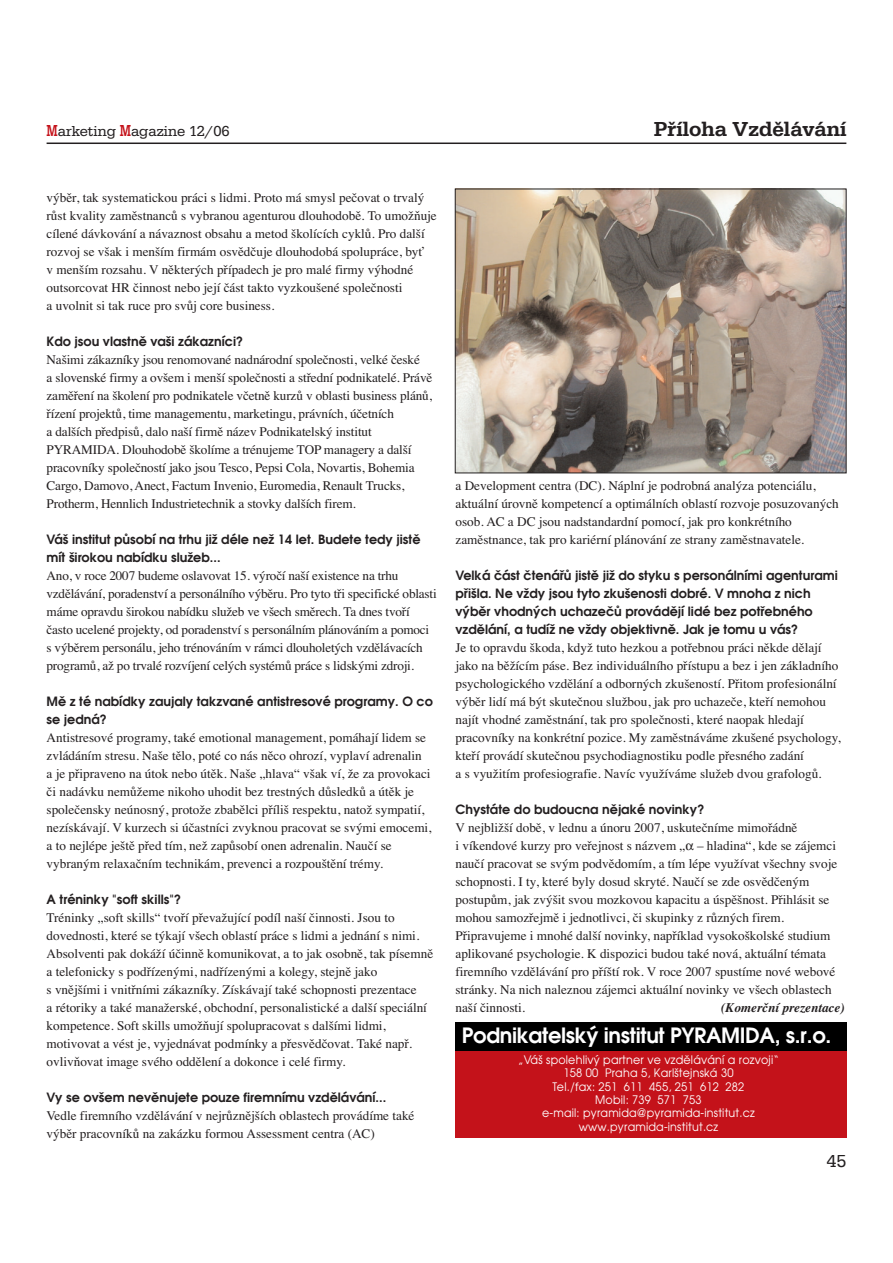
<style>
.page{position:relative;width:893px;height:1263px;background:#fff}
.page>*{position:absolute;margin:0;border:0;box-sizing:border-box;transform-origin:0 0}
.t1{font:600 21px "Avant Garde CE";letter-spacing:-.015em;color:#fff}
.t2{font:500 21px "Serifa DCE";color:#231f20}
.t3{font:18px "Serifa DCE";color:#231f20}
.t4{font:15px "Serifa DCE";color:#231f20}
.t5{font:13.2px/18px "Times CE";color:#231f20}
.t6{font:italic 700 13.2px "Times CE";color:#231f20}
.t7{font:600 12.75px/18px "Avant Garde CE";color:#231f20}
.t8{font:11.7px/13.4px "Avant Garde CE";letter-spacing:.015em;color:#fff;text-align:center;scale:.95 1}
.s1{font-weight:500;font-size:16.5px;color:#c4121a}
</style>
<div class="page">
<hr style="left:47px;top:143px;width:799px;height:1px;background:#231f20">
<img style="left:457px;top:191px;width:387px;height:280px">
<div style="left:455px;top:189px;width:391px;height:284px;border:1px solid #231f20"></div>
<div style="left:455px;top:1023px;width:391px;height:115px;background:#c4121a"></div>
<div style="left:455px;top:1022px;width:391px;height:29px;background:#000"></div>
<p class="t4" style="left:47px;top:126px;width:185px"><span class="s1">M</span>arketing <span class="s1">M</span>agazine 12/06</p>
<h1 class="t2" style="left:653px;top:122px;width:194px">Příloha Vzdělávání</h1>
<p class="t5" style="left:47px;top:190px;width:392px">výběr, tak systematickou práci s lidmi. Proto má smysl pečovat o trvalý růst kvality zaměstnanců s vybranou agenturou dlouhodobě. To umožňuje cílené dávkování a návaznost obsahu a metod školících cyklů. Pro další rozvoj se však i menším firmám osvědčuje dlouhodobá spolupráce, byť<br>v menším rozsahu. V některých případech je pro malé firmy výhodné outsorcovat HR činnost nebo její část takto vyzkoušené společnosti<br>a uvolnit si tak ruce pro svůj core business.</p>
<p class="t7" style="left:47px;top:334px;width:198px">Kdo jsou vlastnû va‰i zákazníci?</p>
<p class="t5" style="left:47px;top:352px;width:387px">Našimi zákazníky jsou renomované nadnárodní společnosti, velké české<br>a slovenské firmy a ovšem i menší společnosti a střední podnikatelé. Právě zaměření na školení pro podnikatele včetně kurzů v oblasti business plánů, řízení projektů, time managementu, marketingu, právních, účetních<br>a dalších předpisů, dalo naší firmě název Podnikatelský institut PYRAMIDA. Dlouhodobě školíme a trénujeme TOP managery a další pracovníky společností jako jsou Tesco, Pepsi Cola, Novartis, Bohemia Cargo, Damovo, Anect, Factum Invenio, Euromedia, Renault Trucks, Protherm, Hennlich Industrietechnik a stovky dalších firem.</p>
<p class="t7" style="left:47px;top:532px;width:375px">Vá‰ institut pÛsobí na trhu jiÏ déle neÏ 14 let. Budete tedy jistû mít ‰irokou nabídku sluÏeb...</p>
<p class="t5" style="left:47px;top:568px;width:391px">Ano, v roce 2007 budeme oslavovat 15. výročí naší existence na trhu vzdělávání, poradenství a personálního výběru. Pro tyto tři specifické oblasti máme opravdu širokou nabídku služeb ve všech směrech. Ta dnes tvoří často ucelené projekty, od poradenství s personálním plánováním a pomoci s výběrem personálu, jeho trénováním v rámci dlouholetých vzdělávacích programů, až po trvalé rozvíjení celých systémů práce s lidskými zdroji.</p>
<p class="t7" style="left:47px;top:694px;width:388px">Mû z té nabídky zaujaly takzvané antistresové programy. O co se jedná?</p>
<p class="t5" style="left:47px;top:730px;width:386px">Antistresové programy, také emotional management, pomáhají lidem se zvládáním stresu. Naše tělo, poté co nás něco ohrozí, vyplaví adrenalin<br>a je připraveno na útok nebo útěk. Naše „hlava“ však ví, že za provokaci či nadávku nemůžeme nikoho uhodit bez trestných důsledků a útěk je společensky neúnosný, protože zbabělci příliš respektu, natož sympatií, nezískávají. V kurzech si účastníci zvyknou pracovat se svými emocemi, a to nejlépe ještě před tím, než zapůsobí onen adrenalin. Naučí se vybraným relaxačním technikám, prevenci a rozpouštění trémy.</p>
<p class="t7" style="left:47px;top:892px;width:136px">A tréninky "soft skills"?</p>
<p class="t5" style="left:47px;top:910px;width:388px">Tréninky „soft skills“ tvoří převažující podíl naší činnosti. Jsou to dovednosti, které se týkají všech oblastí práce s lidmi a jednání s nimi.<br>Absolventi pak dokáží účinně komunikovat, a to jak osobně, tak písemně a telefonicky s podřízenými, nadřízenými a kolegy, stejně jako<br>s vnějšími i vnitřními zákazníky. Získávají také schopnosti prezentace<br>a rétoriky a také manažerské, obchodní, personalistické a další speciální kompetence. Soft skills umožňují spolupracovat s dalšími lidmi, motivovat a vést je, vyjednávat podmínky a přesvědčovat. Také např. ovlivňovat image svého oddělení a dokonce i celé firmy.</p>
<p class="t7" style="left:47px;top:1090px;width:341px">Vy se ov‰em nevûnujete pouze firemnímu vzdûlávání...</p>
<p class="t5" style="left:47px;top:1108px;width:369px">Vedle firemního vzdělávání v nejrůznějších oblastech provádíme také výběr pracovníků na zakázku formou Assessment centra (AC)</p>
<p class="t5" style="left:455px;top:478px;width:385px">a Development centra (DC). Náplní je podrobná analýza potenciálu, aktuální úrovně kompetencí a optimálních oblastí rozvoje posuzovaných osob. AC a DC jsou nadstandardní pomocí, jak pro konkrétního zaměstnance, tak pro kariérní plánování ze strany zaměstnavatele.</p>
<p class="t7" style="left:455px;top:568px;width:384px">Velká ãást ãtenáfiÛ jistû jiÏ do styku s personálními agenturami pfii‰la. Ne vÏdy jsou tyto zku‰enosti dobré. V mnoha z nich v˘bûr vhodn˘ch uchazeãÛ provádûjí lidé bez potfiebného vzdûlání, a tudíÏ ne vÏdy objektivnû. Jak je tomu u vás?</p>
<p class="t5" style="left:455px;top:640px;width:387px">Je to opravdu škoda, když tuto hezkou a potřebnou práci někde dělají jako na běžícím páse. Bez individuálního přístupu a bez i jen základního psychologického vzdělání a odborných zkušeností. Přitom profesionální výběr lidí má být skutečnou službou, jak pro uchazeče, kteří nemohou najít vhodné zaměstnání, tak pro společnosti, které naopak hledají pracovníky na konkrétní pozice. My zaměstnáváme zkušené psychology, kteří provádí skutečnou psychodiagnostiku podle přesného zadání<br>a s využitím profesiografie. Navíc využíváme služeb dvou grafologů.</p>
<p class="t7" style="left:455px;top:802px;width:250px">Chystáte do budoucna nûjaké novinky?</p>
<p class="t5" style="left:455px;top:820px;width:383px">V nejbližší době, v lednu a únoru 2007, uskutečníme mimořádně<br>i víkendové kurzy pro veřejnost s názvem „ – hladina“, kde se zájemci naučí pracovat se svým podvědomím, a tím lépe využívat všechny svoje schopnosti. I ty, které byly dosud skryté. Naučí se zde osvědčeným postupům, jak zvýšit svou mozkovou kapacitu a úspěšnost. Přihlásit se mohou samozřejmě i jednotlivci, či skupinky z různých firem.<br>Připravujeme i mnohé další novinky, například vysokoškolské studium aplikované psychologie. K dispozici budou také nová, aktuální témata firemního vzdělávání pro příští rok. V roce 2007 spustíme nové webové stránky. Na nich naleznou zájemci aktuální novinky ve všech oblastech naší činnosti.</p>
<p class="t6" style="left:721px;top:1003px;width:125px">(Komerční prezentace)</p>
<p class="t8" style="left:518px;top:1054px;width:276px">„Vá‰ spolehliv˘ partner ve vzdûlávání a rozvoji“ 158 00 Praha 5, Karl‰tejnská 30<br>Tel./fax: 251 611 455, 251 612 282<br>Mobil: 739 571 753<br>e-mail: pyramida@pyramida-institut.cz www.pyramida-institut.cz</p>
<h1 class="t1" style="left:462px;top:1027px;width:371px">Podnikatelsk˘ institut PYRAMIDA, s.r.o.</h1>
<h2 class="t3" style="left:826px;top:1155px;width:21px">45</h2>
</div>
